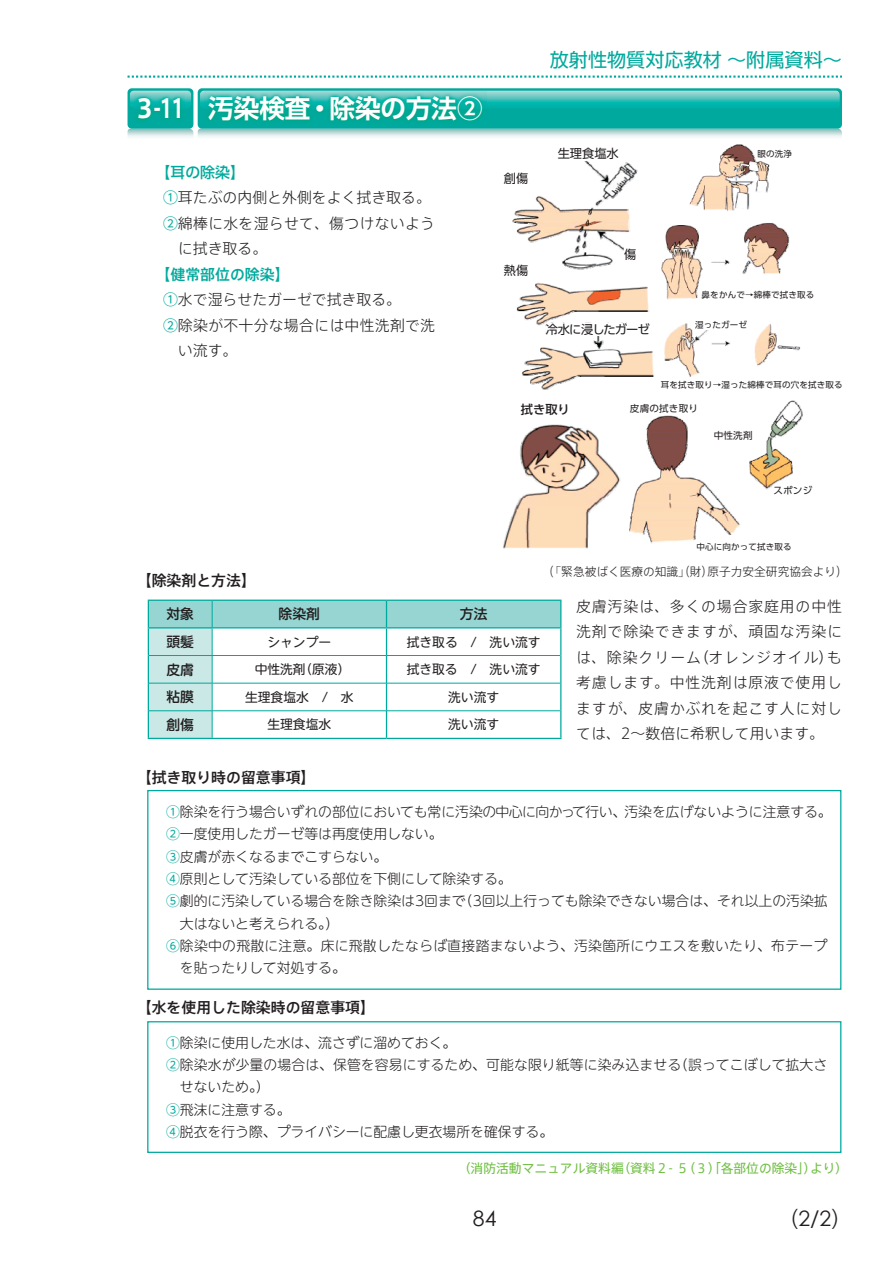
<style>
.page{position:relative;width:893px;height:1263px;background:#fff}
.page>*{position:absolute;margin:0;border:0;box-sizing:border-box;transform-origin:0 0}
.t1{font:25.5px "UD Shin Go Pro De Bold 90 msp RKSJ H";color:#fff}
.t2{font:21.3px "Century Gothic";color:#231f20}
.t3{font:19.2px "UD Shin Go Pro Regular 90 msp RKSJ H";color:#00a99d}
.t4{font:14.85px/25.5px "Axis Std Light 90 msp RKSJ H";letter-spacing:.02em;color:#231f20;text-align:justify}
.t5{font:14.85px "Axis Std Medium 90 msp RKSJ H";color:#231f20}
.t6{font:14.85px "Axis Std Light 90 msp RKSJ H";color:#231f20}
.t7{font:14.85px "Axis Std Medium 90 msp RKSJ H";color:#00a99d}
.t8{font:14.85px "UD Shin Go Pro Medium 90 msp RKSJ H";color:#00a99d}
.t9{font:13.8px "UD Shin M Go Pro Light 90 msp RKSJ H";color:#231f20}
.t10{font:13.8px "UD Shin M Go Pro Light 90 msp RKSJ H";letter-spacing:.02em;color:#231f20}
.t11{font:13.8px "UD Shin M Go Pro Medium 90 msp RKSJ H";color:#231f20}
.t12{font:12.75px "UD Shin M Go Pro Regular 90 msp RKSJ H";color:#231f20}
.t13{font:12.75px "Axis Std Regular 90 msp RKSJ H";color:#71bf44}
.t14{font:12.15px "UD Shin Go Pro Regular 90 msp RKSJ H";letter-spacing:-.02em;color:#231f20}
.t15{font:12.15px "UD Shin Go Pro Regular 90 msp RKSJ H";letter-spacing:-.08em;color:#231f20}
.t16{font:12.15px "UD Shin Go Pro Medium 90 msp RKSJ H";color:#231f20}
.t17{font:11.7px "Axis Std Light 90 msp RKSJ H";color:#231f20}
.t18{font:9.6px "UD Shin Go Pro Regular 90 msp RKSJ H";letter-spacing:.02em;color:#231f20}
.t19{font:8.55px "UD Shin Go Pro Regular 90 msp RKSJ H";letter-spacing:.02em;color:#231f20}
.s1{font-family:"Axis Std Bold 90 msp RKSJ H"}
.s2{font-family:"UD Shin Go Pro Regular 90 msp RKSJ H";color:#00a99d}
.s3{font-family:"UD Shin Go Pro Light 90 msp RKSJ H"}
.s4{font-family:"UD Shin Go Pro Medium 90 msp RKSJ H"}
.s5{font-family:"UD Shin M Go Pro Regular 90 msp RKSJ H";color:#00a99d}
.s6{font-family:"UD Shin Go Pro Regular 90 msp RKSJ H"}
</style>
<div class="page">
<svg style="left:128px;top:129px;width:714px;height:8px;background:#c2dddb"></svg>
<div style="left:198px;top:88px;width:644px;height:41px;background:#00a99d;border-radius:4px"></div>
<svg style="left:200px;top:90px;width:640px;height:18px"></svg>
<div style="left:128px;top:88px;width:65px;height:41px;background:#00a99d;border-radius:4px"></div>
<svg style="left:130px;top:90px;width:61px;height:18px"></svg>
<img style="left:204px;top:92px;width:282px;height:30px">
<img style="left:134px;top:93px;width:51px;height:27px">
<svg style="left:128px;top:76px;width:714px;height:2px"></svg>
<img style="left:503px;top:144px;width:300px;height:405px">
<hr style="left:148px;top:738px;width:238px;height:1px;background:#00a99d">
<hr style="left:386px;top:738px;width:175px;height:1px;background:#00a99d">
<svg style="left:148px;top:600px;width:413px;height:138px"></svg>
<hr style="left:148px;top:627px;width:238px;height:2px;background:#00a99d">
<hr style="left:386px;top:627px;width:175px;height:2px;background:#00a99d">
<hr style="left:149px;top:655px;width:237px;height:1px;background:#00a99d">
<hr style="left:386px;top:655px;width:174px;height:1px;background:#00a99d">
<hr style="left:149px;top:683px;width:237px;height:1px;background:#00a99d">
<hr style="left:386px;top:683px;width:174px;height:1px;background:#00a99d">
<hr style="left:149px;top:711px;width:237px;height:1px;background:#00a99d">
<hr style="left:386px;top:711px;width:174px;height:1px;background:#00a99d">
<div style="left:147px;top:790px;width:694px;height:200px;border:1px solid #00a99d"></div>
<div style="left:147px;top:1021px;width:694px;height:132px;border:1px solid #00a99d"></div>
<div style="left:494px;top:169px;width:44px;height:19px;background:#fff"></div>
<div style="left:494px;top:261px;width:44px;height:19px;background:#fff"></div>
<div style="left:545px;top:147px;width:86px;height:14px;background:#fff"></div>
<div style="left:546px;top:323px;width:109px;height:13px;background:#fff"></div>
<div style="left:624px;top:248px;width:15px;height:13px;background:#fff"></div>
<div style="left:521px;top:403px;width:81px;height:19px;background:#fff"></div>
<div style="left:707px;top:431px;width:52px;height:12px;background:#fff"></div>
<div style="left:773px;top:486px;width:53px;height:12px;background:#fff"></div>
<div style="left:757px;top:150px;width:53px;height:10px;background:#fff"></div>
<div style="left:702px;top:290px;width:137px;height:11px;background:#fff"></div>
<div style="left:695px;top:321px;width:58px;height:9px;background:#fff"></div>
<div style="left:661px;top:380px;width:211px;height:9px;background:#fff"></div>
<div style="left:696px;top:543px;width:125px;height:12px;background:#fff"></div>
<div style="left:620px;top:397px;width:77px;height:7px;background:#fff"></div>
<div style="left:627px;top:403px;width:74px;height:11px;background:#fff"></div>
<h1 class="t1" style="left:136px;top:99px;width:348px"><span class="s1">3-11</span> 汚染検査・除染の方法②</h1>
<p class="t8" style="left:156px;top:167px;width:91px">【耳の除染】</p>
<p class="t6" style="left:163px;top:192px;width:269px"><span class="s2">①</span>耳たぶの内側と外側をよく拭き取る<span class="s3">。</span></p>
<p class="t4" style="left:163px;top:213px;width:274px"><span class="s2">②</span>綿棒に水を湿らせて<span class="s3">、</span>傷つけないよう</p>
<p class="t4" style="left:178px;top:238px;width:91px">に拭き取る<span class="s3">。</span></p>
<p class="t7" style="left:156px;top:269px;width:135px"><span class="s4">【</span>健常部位の除染<span class="s4">】</span></p>
<p class="t6" style="left:163px;top:294px;width:240px"><span class="s2">①</span>水で湿らせたガーゼで拭き取る<span class="s3">。</span></p>
<p class="t4" style="left:163px;top:315px;width:274px"><span class="s2">②</span>除染が不十分な場合には中性洗剤で洗</p>
<p class="t4" style="left:178px;top:340px;width:61px">い流す<span class="s3">。</span></p>
<p class="t5" style="left:137px;top:575px;width:121px"><span class="s4">【</span>除染剤と方法<span class="s4">】</span></p>
<h3 class="t3" style="left:550px;top:52px;width:294px">放射性物質対応教材～附属資料～</h3>
<p class="t14" style="left:504px;top:174px;width:26px">創傷</p>
<p class="t14" style="left:558px;top:148px;width:63px">生理食塩水</p>
<p class="t19" style="left:757px;top:151px;width:36px">眼の洗浄</p>
<p class="t14" style="left:504px;top:266px;width:26px">熱傷</p>
<p class="t14" style="left:624px;top:250px;width:14px">傷</p>
<p class="t15" style="left:546px;top:324px;width:105px">冷水に浸したガーゼ</p>
<p class="t19" style="left:702px;top:291px;width:114px">鼻をかんで→綿棒で拭き取る</p>
<p class="t19" style="left:695px;top:322px;width:53px">湿ったガーゼ</p>
<p class="t19" style="left:661px;top:381px;width:183px">耳を拭き取り→湿った綿棒で耳の穴を拭き取る</p>
<p class="t16" style="left:521px;top:405px;width:50px">拭き取り</p>
<p class="t18" style="left:630px;top:405px;width:70px">皮膚の拭き取り</p>
<p class="t18" style="left:714px;top:432px;width:40px">中性洗剤</p>
<p class="t18" style="left:773px;top:487px;width:40px">スポンジ</p>
<p class="t19" style="left:696px;top:544px;width:97px">中心に向かって拭き取る</p>
<p class="t17" style="left:542px;top:567px;width:307px">（「緊急被ばく医療の知識」（財）原子力安全研究協会より）</p>
<p class="t11" style="left:166px;top:609px;width:29px">対象</p>
<p class="t11" style="left:279px;top:609px;width:43px">除染剤</p>
<p class="t11" style="left:460px;top:609px;width:29px">方法</p>
<p class="t11" style="left:166px;top:637px;width:29px">頭髪</p>
<p class="t12" style="left:267px;top:637px;width:65px">シャンプー</p>
<p class="t12" style="left:407px;top:637px;width:135px">拭き取る　/　洗い流す</p>
<p class="t11" style="left:166px;top:664px;width:29px">皮膚</p>
<p class="t12" style="left:255px;top:665px;width:97px">中性洗剤（原液）</p>
<p class="t12" style="left:407px;top:665px;width:135px">拭き取る　/　洗い流す</p>
<p class="t11" style="left:166px;top:692px;width:29px">粘膜</p>
<p class="t12" style="left:245px;top:692px;width:110px">生理食塩水　/　水</p>
<p class="t12" style="left:448px;top:692px;width:53px">洗い流す</p>
<p class="t11" style="left:166px;top:719px;width:29px">創傷</p>
<p class="t12" style="left:267px;top:720px;width:65px">生理食塩水</p>
<p class="t12" style="left:448px;top:720px;width:53px">洗い流す</p>
<p class="t5" style="left:137px;top:772px;width:180px"><span class="s4">【</span>拭き取り時の留意事項<span class="s4">】</span></p>
<p class="t4" style="left:576px;top:595px;width:267px">皮膚汚染は<span class="s3">、</span>多くの場合家庭用の中性洗剤で除染できますが<span class="s3">、</span>頑固な汚染には<span class="s3">、</span>除染クリーム<span class="s3">（</span>オレンジオイル<span class="s3">）</span>も考慮します<span class="s3">。</span>中性洗剤は原液で使用しますが<span class="s3">、</span>皮膚かぶれを起こす人に対しては<span class="s3">、</span>2<span class="s3">～</span>数倍に希釈して用います<span class="s3">。</span></p>
<p class="t9" style="left:166px;top:807px;width:667px"><span class="s5">①</span>除染を行う場合いずれの部位においても常に汚染の中心に向かって行い、汚染を広げないように注意する。</p>
<p class="t9" style="left:166px;top:829px;width:278px"><span class="s5">②</span>一度使用したガーゼ等は再度使用しない。</p>
<p class="t9" style="left:166px;top:851px;width:223px"><span class="s5">③</span>皮膚が赤くなるまでこすらない。</p>
<p class="t9" style="left:166px;top:874px;width:347px"><span class="s5">④</span>原則として汚染している部位を下側にして除染する。</p>
<p class="t9" style="left:166px;top:896px;width:663px"><span class="s5">⑤</span> 劇的に汚染している場合を除き除染は3回まで（3回以上行っても除染できない場合は、それ以上の汚染拡</p>
<p class="t9" style="left:180px;top:918px;width:160px">大はないと考えられる。）</p>
<p class="t10" style="left:166px;top:941px;width:663px"><span class="s5">⑥</span> 除染中の飛散に注意。床に飛散したならば直接踏まないよう、汚染箇所にウエスを敷いたり、布テープ</p>
<p class="t9" style="left:180px;top:963px;width:167px">を貼ったりして対処する。</p>
<p class="t5" style="left:137px;top:1002px;width:240px"><span class="s4">【</span>水を使用した除染時の留意事項<span class="s4">】</span></p>
<p class="t9" style="left:166px;top:1037px;width:292px"><span class="s5">①</span>除染に使用した水は、流さずに溜めておく。</p>
<p class="t9" style="left:166px;top:1060px;width:663px"><span class="s5">②</span> 除染水が少量の場合は、保管を容易にするため、可能な限り紙等に染み込ませる（誤ってこぼして拡大さ</p>
<p class="t9" style="left:180px;top:1082px;width:91px">せないため。）</p>
<p class="t9" style="left:166px;top:1104px;width:126px"><span class="s5">③</span>飛沫に注意する。</p>
<p class="t9" style="left:166px;top:1127px;width:388px"><span class="s5">④</span>脱衣を行う際、プライバシーに配慮し更衣場所を確保する。</p>
<p class="t13" style="left:458px;top:1164px;width:392px"><span class="s6">（</span>消防活動マニュアル資料編<span class="s6">（</span>資料２- ５<span class="s6">（</span>３<span class="s6">）「</span>各部位の除染<span class="s6">」）</span>より<span class="s6">）</span></p>
<h2 class="t2" style="left:473px;top:1205px;width:25px">84</h2>
<h2 class="t2" style="left:777px;top:1205px;width:77px"><span class="s3">（</span>2/2<span class="s3">）</span></h2>
</div>
